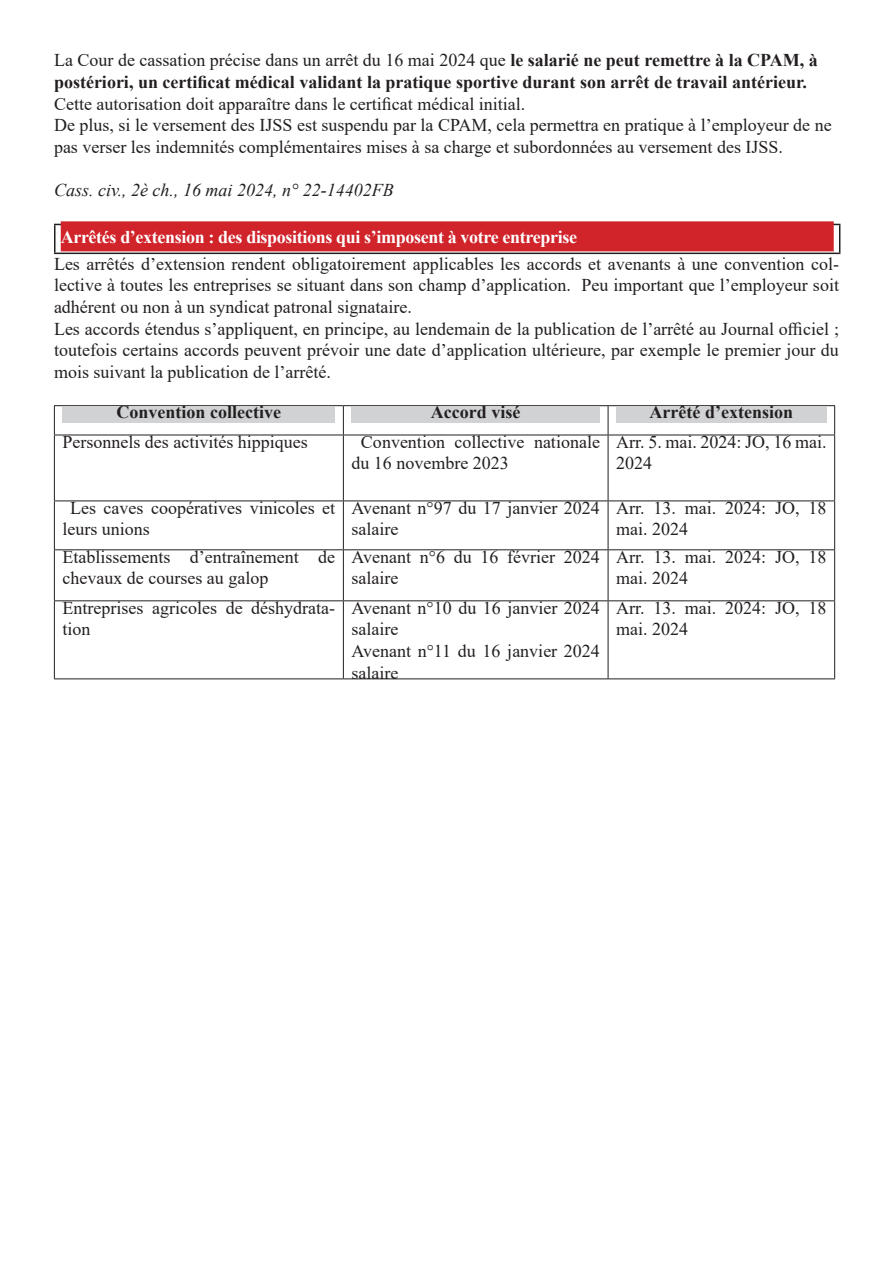
<style>
.page{position:relative;width:893px;height:1263px;background:#fff}
.page>*{position:absolute;margin:0;border:0;box-sizing:border-box;transform-origin:0 0}
.t1{font:18px/21.6px "Times New Roman";color:#231f20}
.t2{font:700 18px/21.6px "Times New Roman";color:#231f20}
.t3{font:700 18px "Times New Roman";letter-spacing:-.02em;color:#fff}
.t4{font:italic 18px "Times New Roman";color:#231f20}
.s1{font-weight:400}
</style>
<div class="page">
<hr style="left:54px;top:224px;width:786px;height:1px;background:#231f20">
<hr style="left:54px;top:225px;width:2px;height:28px;background:#231f20">
<svg style="left:839px;top:225px;width:1px;height:28px"></svg>
<hr style="left:54px;top:253px;width:786px;height:1px;background:#231f20">
<div style="left:61px;top:221px;width:773px;height:30px;background:#d1232a"></div>
<hr style="left:54px;top:405px;width:289px;height:1px;background:#231f20">
<hr style="left:343px;top:405px;width:265px;height:1px;background:#231f20">
<hr style="left:608px;top:405px;width:227px;height:1px;background:#231f20">
<hr style="left:54px;top:435px;width:289px;height:1px;background:#231f20">
<hr style="left:343px;top:435px;width:265px;height:1px;background:#231f20">
<hr style="left:608px;top:435px;width:227px;height:1px;background:#231f20">
<hr style="left:54px;top:500px;width:289px;height:1px;background:#231f20">
<hr style="left:343px;top:500px;width:265px;height:1px;background:#231f20">
<hr style="left:608px;top:500px;width:227px;height:1px;background:#231f20">
<hr style="left:54px;top:549px;width:289px;height:1px;background:#231f20">
<hr style="left:343px;top:549px;width:265px;height:1px;background:#231f20">
<hr style="left:608px;top:549px;width:227px;height:1px;background:#231f20">
<hr style="left:54px;top:600px;width:289px;height:1px;background:#231f20">
<hr style="left:343px;top:600px;width:265px;height:1px;background:#231f20">
<hr style="left:608px;top:600px;width:227px;height:1px;background:#231f20">
<hr style="left:54px;top:678px;width:289px;height:1px;background:#231f20">
<hr style="left:343px;top:678px;width:265px;height:1px;background:#231f20">
<hr style="left:608px;top:678px;width:227px;height:1px;background:#231f20">
<svg style="left:54px;top:406px;width:1px;height:29px"></svg>
<hr style="left:54px;top:435px;width:1px;height:65px;background:#231f20">
<hr style="left:54px;top:501px;width:1px;height:48px;background:#231f20">
<hr style="left:54px;top:550px;width:1px;height:50px;background:#231f20">
<hr style="left:54px;top:601px;width:1px;height:77px;background:#231f20">
<svg style="left:343px;top:406px;width:1px;height:29px"></svg>
<svg style="left:608px;top:406px;width:1px;height:29px"></svg>
<svg style="left:834px;top:406px;width:1px;height:29px"></svg>
<hr style="left:343px;top:435px;width:1px;height:65px;background:#231f20">
<hr style="left:608px;top:435px;width:1px;height:65px;background:#231f20">
<hr style="left:834px;top:435px;width:1px;height:65px;background:#231f20">
<hr style="left:343px;top:501px;width:1px;height:48px;background:#231f20">
<hr style="left:608px;top:501px;width:1px;height:48px;background:#231f20">
<hr style="left:834px;top:501px;width:1px;height:48px;background:#231f20">
<hr style="left:343px;top:550px;width:1px;height:50px;background:#231f20">
<hr style="left:608px;top:550px;width:1px;height:50px;background:#231f20">
<hr style="left:834px;top:550px;width:1px;height:50px;background:#231f20">
<hr style="left:343px;top:601px;width:1px;height:77px;background:#231f20">
<hr style="left:608px;top:601px;width:1px;height:77px;background:#231f20">
<hr style="left:834px;top:601px;width:1px;height:77px;background:#231f20">
<div style="left:62px;top:406px;width:273px;height:16px;background:#d1d2d4"></div>
<div style="left:351px;top:406px;width:249px;height:16px;background:#d1d2d4"></div>
<div style="left:616px;top:406px;width:211px;height:16px;background:#d1d2d4"></div>
<p class="t2" style="left:54px;top:49px;width:765px"><span class="s1">La Cour de cassation précise dans un arrêt du 16 mai 2024 que</span> le salarié ne peut remettre à la CPAM, à postériori, un certificat médical validant la pratique sportive durant son arrêt de travail antérieur.</p>
<p class="t1" style="left:54px;top:92px;width:779px">Cette autorisation doit apparaître dans le certificat médical initial.<br>De plus, si le versement des IJSS est suspendu par la CPAM, cela permettra en pratique à l’employeur de ne pas verser les indemnités complémentaires mises à sa charge et subordonnées au versement des IJSS.</p>
<p class="t4" style="left:54px;top:178px;width:341px">Cass. civ., 2è ch., 16 mai 2024, n° 22-14402FB</p>
<p class="t3" style="left:61px;top:224px;width:518px">Arrêtés d’extension : des dispositions qui s’imposent à votre entreprise</p>
<p class="t1" style="left:54px;top:252px;width:786px">Les arrêtés d’extension rendent obligatoirement applicables les accords et avenants à une convention col&shy;lective à toutes les entreprises se situant dans son champ d’application. Peu important que l’employeur soit adhérent ou non à un syndicat patronal signataire.<br>Les accords étendus s’appliquent, en principe, au lendemain de la publication de l’arrêté au Journal officiel ; toutefois certains accords peuvent prévoir une date d’application ultérieure, par exemple le premier jour du mois suivant la publication de l’arrêté.</p>
<p class="t2" style="left:117px;top:401px;width:166px">Convention collective</p>
<p class="t2" style="left:431px;top:401px;width:91px">Accord visé</p>
<p class="t2" style="left:650px;top:401px;width:145px">Arrêté d’extension</p>
<p class="t1" style="left:62px;top:430px;width:247px">Personnels des activités hippiques</p>
<p class="t1" style="left:351px;top:430px;width:250px;text-indent:10px">Convention collective nationale du 16 novembre 2023</p>
<p class="t1" style="left:616px;top:430px;width:212px">Arr. 5. mai. 2024: JO, 16 mai.<br>2024</p>
<p class="t1" style="left:62px;top:496px;width:274px;text-indent:8px">Les caves coopératives vinicoles et leurs unions</p>
<p class="t1" style="left:351px;top:496px;width:250px">Avenant n°97 du 17 janvier 2024 salaire</p>
<p class="t1" style="left:616px;top:496px;width:212px">Arr. 13. mai. 2024: JO, 18 mai. 2024</p>
<p class="t1" style="left:62px;top:545px;width:274px">Etablissements d’entraînement de chevaux de courses au galop</p>
<p class="t1" style="left:351px;top:545px;width:250px">Avenant n°6 du 16 février 2024 salaire</p>
<p class="t1" style="left:616px;top:545px;width:212px">Arr. 13. mai. 2024: JO, 18 mai. 2024</p>
<p class="t1" style="left:62px;top:596px;width:274px">Entreprises agricoles de déshydrata&shy;tion</p>
<p class="t1" style="left:351px;top:596px;width:250px">Avenant n°10 du 16 janvier 2024 salaire<br>Avenant n°11 du 16 janvier 2024 salaire</p>
<p class="t1" style="left:616px;top:596px;width:212px">Arr. 13. mai. 2024: JO, 18 mai. 2024</p>
</div>
